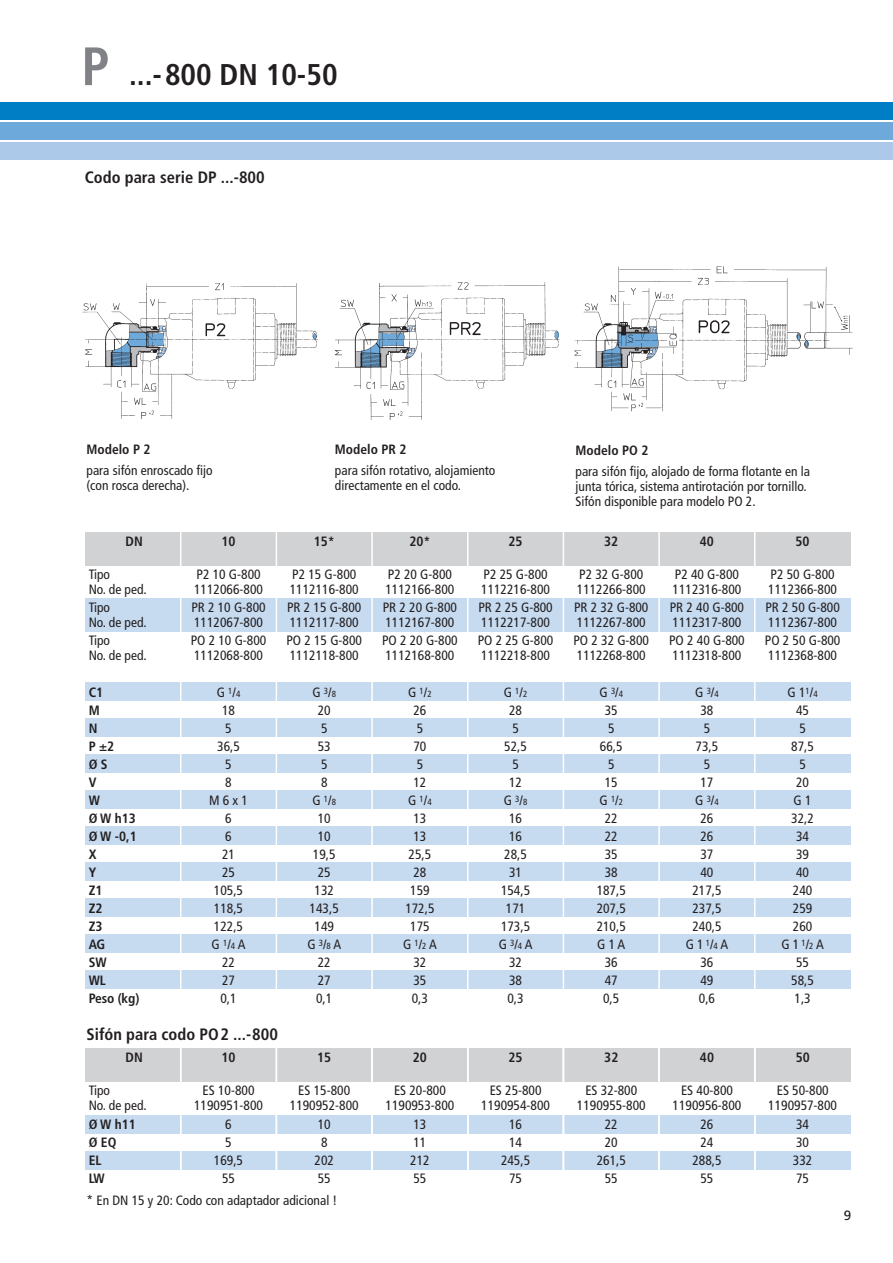
<style>
.page{position:relative;width:893px;height:1263px;background:#fff}
.page>*{position:absolute;margin:0;border:0;box-sizing:border-box;transform-origin:0 0}
.t1{font:700 condensed 30px "Frutiger";color:#231f20}
.t2{font:700 condensed 16.5px "Frutiger";color:#231f20}
.t3{font:condensed 13.5px/18px "Frutiger";color:#231f20}
.t4{font:700 condensed 13.5px/18px "Frutiger";color:#231f20}
.t5{font:13.5px "Frutiger";color:#231f20}
.s1{font-size:54px;color:#808285}
.s2{font-size:8.85px}
</style>
<div class="page">
<div style="left:85px;top:683px;width:765px;height:18px;background:#c6daf0"></div>
<div style="left:85px;top:719px;width:765px;height:18px;background:#c6daf0"></div>
<div style="left:85px;top:755px;width:765px;height:18px;background:#c6daf0"></div>
<div style="left:85px;top:791px;width:765px;height:18px;background:#c6daf0"></div>
<div style="left:85px;top:827px;width:765px;height:18px;background:#c6daf0"></div>
<div style="left:85px;top:863px;width:765px;height:18px;background:#c6daf0"></div>
<div style="left:85px;top:899px;width:765px;height:18px;background:#c6daf0"></div>
<div style="left:85px;top:935px;width:765px;height:18px;background:#c6daf0"></div>
<div style="left:85px;top:971px;width:765px;height:18px;background:#c6daf0"></div>
<div style="left:85px;top:1115px;width:765px;height:18px;background:#c6daf0"></div>
<div style="left:85px;top:1151px;width:765px;height:18px;background:#c6daf0"></div>
<div style="left:85px;top:533px;width:765px;height:33px;background:#d1d2d4"></div>
<div style="left:85px;top:598px;width:765px;height:33px;background:#c6daf0"></div>
<div style="left:85px;top:1049px;width:765px;height:33px;background:#d1d2d4"></div>
<div style="left:0;top:102px;width:893px;height:18px;background:#007ec5"></div>
<div style="left:0;top:122px;width:893px;height:18px;background:#6da9db"></div>
<div style="left:0;top:142px;width:893px;height:18px;background:#acc9e9"></div>
<hr style="left:180px;top:524px;width:1px;height:671px;background:#fff">
<hr style="left:276px;top:524px;width:1px;height:671px;background:#fff">
<hr style="left:371px;top:524px;width:2px;height:671px;background:#fff">
<hr style="left:467px;top:524px;width:1px;height:671px;background:#fff">
<hr style="left:563px;top:524px;width:1px;height:671px;background:#fff">
<hr style="left:658px;top:524px;width:2px;height:671px;background:#fff">
<hr style="left:754px;top:524px;width:1px;height:671px;background:#fff">
<img style="left:334px;top:282px;width:226px;height:138px">
<img style="left:574px;top:266px;width:279px;height:146px">
<img style="left:82px;top:283px;width:236px;height:136px">
<h1 class="t1" style="left:81px;top:63px;width:258px"><span class="s1">P</span> ...-800 DN 10-50</h1>
<p class="t2" style="left:85px;top:170px;width:181px">Codo para serie DP ...-800</p>
<p class="t4" style="left:87px;top:442px;width:66px">Modelo P 2</p>
<p class="t3" style="left:87px;top:464px;width:128px;line-height:15px">para sifón enroscado fijo (con rosca derecha).</p>
<p class="t4" style="left:335px;top:442px;width:73px">Modelo PR 2</p>
<p class="t3" style="left:335px;top:464px;width:162px;line-height:15px">para sifón rotativo, alojamiento directamente en el codo.</p>
<p class="t4" style="left:576px;top:442px;width:74px">Modelo PO 2</p>
<p class="t3" style="left:576px;top:464px;width:236px;line-height:15px">para sifón fijo, alojado de forma flotante en la junta tórica, sistema antirotación por tornillo.<br>Sifón disponible para modelo PO 2.</p>
<p class="t4" style="left:126px;top:534px;width:19px">DN</p>
<p class="t3" style="left:89px;top:568px;width:60px;line-height:15px">Tipo<br>No. de ped.</p>
<p class="t3" style="left:89px;top:601px;width:60px;line-height:15px">Tipo<br>No. de ped.</p>
<p class="t3" style="left:89px;top:634px;width:60px;line-height:15px">Tipo<br>No. de ped.</p>
<p class="t4" style="left:89px;top:684px;width:52px">C1<br>M<br>N<br>P ±2<br>Ø S<br>V<br>W<br>ØW h13<br>Ø W -0,1<br>X<br>Y<br>Z1<br>Z2<br>Z3<br>AG<br>SW<br>WL<br>Peso (kg)</p>
<p class="t4" style="left:222px;top:534px;width:16px">10</p>
<p class="t3" style="left:194px;top:568px;width:70px;line-height:15px">P2 10 G-800<br>1112066-800</p>
<p class="t3" style="left:191px;top:601px;width:76px;line-height:15px">PR 2 10 G-800<br>1112067-800</p>
<p class="t3" style="left:191px;top:634px;width:77px;line-height:15px">PO 2 10 G-800<br>1112068-800</p>
<p class="t3" style="left:209px;top:684px;width:40px;text-align:center">G <sup>1</sup>/<span class="s2">4<br></span>18<br>5<br>36,5<br>5<br>8<br>M6x1<br>6<br>6<br>21<br>25<br>105,5<br>118,5<br>122,5<br>G <sup>1</sup>/<span class="s2">4</span> A<br>22<br>27<br>0,1</p>
<p class="t2" style="left:87px;top:1027px;width:193px">Sifón para codo PO2 ...-800</p>
<p class="t4" style="left:126px;top:1050px;width:19px">DN</p>
<p class="t3" style="left:89px;top:1084px;width:60px;line-height:15px">Tipo<br>No. de ped.</p>
<p class="t4" style="left:222px;top:1050px;width:16px">10</p>
<p class="t3" style="left:194px;top:1084px;width:70px;line-height:15px;text-align:center">ES 10-800<br>1190951-800</p>
<p class="t4" style="left:314px;top:534px;width:23px">15*</p>
<p class="t3" style="left:290px;top:568px;width:70px;line-height:15px">P2 15 G-800<br>1112116-800</p>
<p class="t3" style="left:287px;top:601px;width:76px;line-height:15px">PR 2 15 G-800<br>1112117-800</p>
<p class="t3" style="left:286px;top:634px;width:77px;line-height:15px">PO 2 15 G-800<br>1112118-800</p>
<p class="t4" style="left:409px;top:534px;width:23px">20*</p>
<p class="t3" style="left:385px;top:568px;width:70px;line-height:15px">P2 20 G-800<br>1112166-800</p>
<p class="t3" style="left:383px;top:601px;width:76px;line-height:15px">PR 2 20 G-800<br>1112167-800</p>
<p class="t3" style="left:382px;top:634px;width:77px;line-height:15px">PO 2 20 G-800<br>1112168-800</p>
<p class="t4" style="left:509px;top:534px;width:16px">25</p>
<p class="t3" style="left:481px;top:568px;width:70px;line-height:15px">P2 25 G-800<br>1112216-800</p>
<p class="t3" style="left:478px;top:601px;width:76px;line-height:15px">PR 2 25 G-800<br>1112217-800</p>
<p class="t3" style="left:478px;top:634px;width:77px;line-height:15px">PO 2 25 G-800<br>1112218-800</p>
<p class="t4" style="left:604px;top:534px;width:16px">32</p>
<p class="t3" style="left:577px;top:568px;width:70px;line-height:15px">P2 32 G-800<br>1112266-800</p>
<p class="t3" style="left:574px;top:601px;width:76px;line-height:15px">PR 2 32 G-800<br>1112267-800</p>
<p class="t3" style="left:573px;top:634px;width:77px;line-height:15px">PO 2 32 G-800<br>1112268-800</p>
<p class="t4" style="left:700px;top:534px;width:16px">40</p>
<p class="t3" style="left:672px;top:568px;width:70px;line-height:15px">P2 40 G-800<br>1112316-800</p>
<p class="t3" style="left:670px;top:601px;width:76px;line-height:15px">PR 2 40 G-800<br>1112317-800</p>
<p class="t3" style="left:669px;top:634px;width:77px;line-height:15px">PO 2 40 G-800<br>1112318-800</p>
<p class="t4" style="left:796px;top:534px;width:16px">50</p>
<p class="t3" style="left:768px;top:568px;width:70px;line-height:15px">P2 50 G-800<br>1112366-800</p>
<p class="t3" style="left:765px;top:601px;width:76px;line-height:15px">PR 2 50 G-800<br>1112367-800</p>
<p class="t3" style="left:765px;top:634px;width:77px;line-height:15px">PO 2 50 G-800<br>1112368-800</p>
<p class="t3" style="left:307px;top:684px;width:35px;text-align:center">G <sup>3</sup>/<span class="s2">8<br></span>20<br>5<br>53<br>5<br>8<br>G <sup>1</sup>/<span class="s2">8<br></span>10<br>10<br>19,5<br>25<br>132<br>143,5<br>149<br>G <sup>3</sup>/<span class="s2">8</span> A<br>22<br>27<br>0,1</p>
<p class="t3" style="left:403px;top:684px;width:35px;text-align:center">G <sup>1</sup>/<span class="s2">2<br></span>26<br>5<br>70<br>5<br>12<br>G <sup>1</sup>/<span class="s2">4<br></span>13<br>13<br>25,5<br>28<br>159<br>172,5<br>175<br>G <sup>1</sup>/<span class="s2">2</span> A<br>32<br>35<br>0,3</p>
<p class="t3" style="left:499px;top:684px;width:35px;text-align:center">G <sup>1</sup>/<span class="s2">2<br></span>28<br>5<br>52,5<br>5<br>12<br>G <sup>3</sup>/<span class="s2">8<br></span>16<br>16<br>28,5<br>31<br>154,5<br>171<br>173,5<br>G <sup>3</sup>/<span class="s2">4</span> A<br>32<br>38<br>0,3</p>
<p class="t3" style="left:597px;top:684px;width:31px;text-align:center">G <sup>3</sup>/<span class="s2">4<br></span>35<br>5<br>66,5<br>5<br>15<br>G <sup>1</sup>/<span class="s2">2<br></span>22<br>22<br>35<br>38<br>187,5<br>207,5<br>210,5<br>G1A<br>36<br>47<br>0,5</p>
<p class="t3" style="left:686px;top:684px;width:44px;text-align:center">G <sup>3</sup>/<span class="s2">4<br></span>38<br>5<br>73,5<br>5<br>17<br>G <sup>3</sup>/<span class="s2">4<br></span>26<br>26<br>37<br>40<br>217,5<br>237,5<br>240,5<br>G1<sup>1</sup>/<span class="s2">4</span>A<br>36<br>49<br>0,6</p>
<p class="t3" style="left:781px;top:684px;width:44px;text-align:center">G 1<sup>1</sup>/<span class="s2">4<br></span>45<br>5<br>87,5<br>5<br>20<br>G1<br>32,2<br>34<br>39<br>40<br>240<br>259<br>260<br>G1<sup>1</sup>/<span class="s2">2</span>A<br>55<br>58,5<br>1,3</p>
<p class="t4" style="left:317px;top:1050px;width:16px">15</p>
<p class="t3" style="left:290px;top:1084px;width:70px;line-height:15px;text-align:center">ES 15-800<br>1190952-800</p>
<p class="t4" style="left:413px;top:1050px;width:16px">20</p>
<p class="t3" style="left:386px;top:1084px;width:70px;line-height:15px;text-align:center">ES 20-800<br>1190953-800</p>
<p class="t4" style="left:509px;top:1050px;width:16px">25</p>
<p class="t3" style="left:481px;top:1084px;width:70px;line-height:15px;text-align:center">ES 25-800<br>1190954-800</p>
<p class="t4" style="left:604px;top:1050px;width:16px">32</p>
<p class="t3" style="left:577px;top:1084px;width:70px;line-height:15px;text-align:center">ES 32-800<br>1190955-800</p>
<p class="t4" style="left:700px;top:1050px;width:16px">40</p>
<p class="t3" style="left:673px;top:1084px;width:70px;line-height:15px;text-align:center">ES 40-800<br>1190956-800</p>
<p class="t4" style="left:796px;top:1050px;width:16px">50</p>
<p class="t3" style="left:768px;top:1084px;width:70px;line-height:15px;text-align:center">ES 50-800<br>1190957-800</p>
<p class="t4" style="left:89px;top:1116px;width:49px">ØW h11<br>Ø EQ<br>EL<br>LW</p>
<p class="t3" style="left:214px;top:1116px;width:31px;text-align:center">6<br>5<br>169,5<br>55</p>
<p class="t3" style="left:314px;top:1116px;width:21px;text-align:center">10<br>8<br>202<br>55</p>
<p class="t3" style="left:410px;top:1116px;width:21px">13<br>11<br>212<br>55</p>
<p class="t3" style="left:501px;top:1116px;width:31px;text-align:center">16<br>14<br>245,5<br>75</p>
<p class="t3" style="left:597px;top:1116px;width:31px;text-align:center">22<br>20<br>261,5<br>55</p>
<p class="t3" style="left:692px;top:1116px;width:31px;text-align:center">26<br>24<br>288,5<br>55</p>
<p class="t3" style="left:793px;top:1116px;width:21px">34<br>30<br>332<br>75</p>
<p class="t3" style="left:87px;top:1193px;width:252px">* En DN 15 y 20: Codo con adaptador adicional !</p>
<p class="t5" style="left:844px;top:1210px;width:9px">9</p>
</div>
